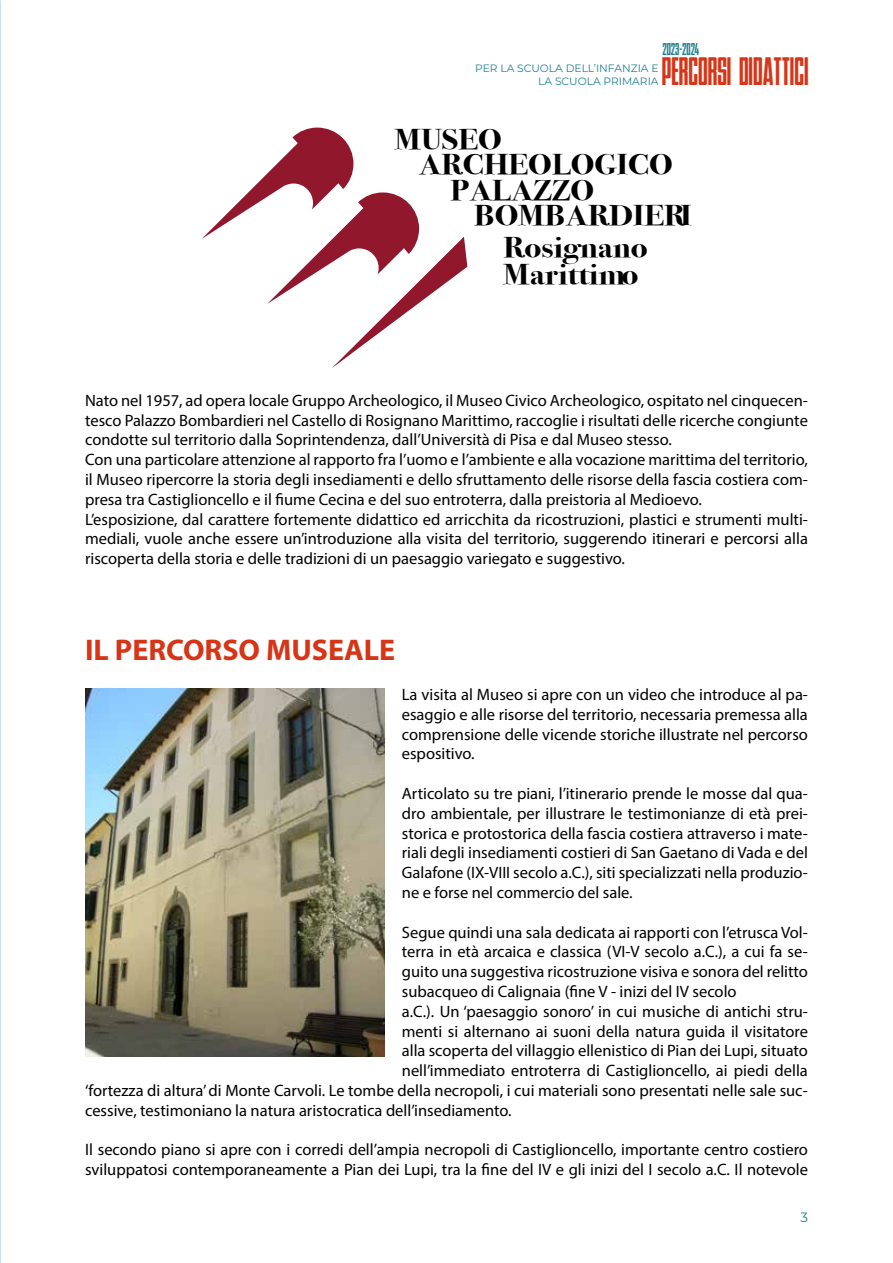
<style>
.page{position:relative;width:893px;height:1263px;background:#fff}
.page>*{position:absolute;margin:0;border:0;box-sizing:border-box;transform-origin:0 0}
.t1{font:34.8px "Bindlestiff NFW01";color:#d63517}
.t2{font:700 30px "Myriad Pro";color:#d63517}
.t3{font:700 28.65px/27.3px "Bodoni Svty Two OSITCTT";color:#000;scale:1.17 1}
.t4{font:16.5px/19.8px "Myriad Pro";color:#000;text-align:justify}
.t5{font:15px "Bindlestiff NFW01";color:#228293}
.t6{font:13.5px "Montserrat";color:#228293}
.t7{font:10.65px/12.9px "Montserrat";color:#228293;text-align:right}
</style>
<div class="page">
<svg style="left:202px;top:128px;width:265px;height:240px"></svg>
<img style="left:85px;top:689px;width:300px;height:367px">
<p class="t5" style="left:662px;top:40px;width:38px">2023-2024</p>
<h1 class="t1" style="left:662px;top:52px;width:148px">PERCORSI DIDATTICI</h1>
<p class="t7" style="left:475px;top:61px;width:185px">PER LA SCUOLA DELL’INFANZIA E<br>LA SCUOLA PRIMARIA</p>
<h3 class="t3" style="left:395px;top:126px;width:93px">MUSEO</h3>
<h3 class="t3" style="left:419px;top:151px;width:219px">ARCHEOLOGICO</h3>
<h3 class="t3" style="left:451px;top:177px;width:124px">PALAZZO</h3>
<h3 class="t3" style="left:474px;top:202px;width:187px">BOMBARDIERI</h3>
<h3 class="t3" style="left:503px;top:234px;width:125px">Rosignano<br>Marittimo</h3>
<p class="t4" style="left:85px;top:390px;width:724px;text-align:left">Nato nel 1957, ad opera locale Gruppo Archeologico, il Museo Civico Archeologico, ospitato nel cinquecen&shy;tesco Palazzo Bombardieri nel Castello di Rosignano Marittimo, raccoglie i risultati delle ricerche congiunte condotte sul territorio dalla Soprintendenza, dall’Università di Pisa e dal Museo stesso.<br>Con una particolare attenzione al rapporto fra l’uomo e l’ambiente e alla vocazione marittima del territorio, il Museo ripercorre la storia degli insediamenti e dello sfruttamento delle risorse della fascia costiera com&shy;presa tra Castiglioncello e il fiume Cecina e del suo entroterra, dalla preistoria al Medioevo.<br>L’esposizione, dal carattere fortemente didattico ed arricchita da ricostruzioni, plastici e strumenti multi&shy;mediali, vuole anche essere un’introduzione alla visita del territorio, suggerendo itinerari e percorsi alla riscoperta della storia e delle tradizioni di un paesaggio variegato e suggestivo.</p>
<h2 class="t2" style="left:85px;top:631px;width:312px">IL PERCORSO MUSEALE</h2>
<p class="t4" style="left:402px;top:684px;width:408px">La visita al Museo si apre con un video che introduce al pa&shy;esaggio e alle risorse del territorio, necessaria premessa alla comprensione delle vicende storiche illustrate nel percorso espositivo.</p>
<p class="t4" style="left:402px;top:783px;width:408px">Articolato su tre piani, l’itinerario prende le mosse dal qua&shy;dro ambientale, per illustrare le testimonianze di età prei&shy;storica e protostorica della fascia costiera attraverso i mate&shy;riali degli insediamenti costieri di San Gaetano di Vada e del Galafone (IX-VIII secolo a.C.), siti specializzati nella produzio&shy;ne e forse nel commercio del sale.</p>
<p class="t4" style="left:402px;top:922px;width:408px">Segue quindi una sala dedicata ai rapporti con l’etrusca Vol-</p>
<p class="t4" style="left:402px;top:942px;width:408px">terra in età arcaica e classica (VI-V secolo a.C.), a cui fa se-</p>
<p class="t4" style="left:402px;top:961px;width:408px">guito una suggestiva ricostruzione visiva e sonora del relitto</p>
<p class="t4" style="left:402px;top:981px;width:336px">subacqueo di Calignaia (fine V - inizi del IV secolo</p>
<p class="t4" style="left:402px;top:1001px;width:408px">a.C.). Un ‘paesaggio sonoro’ in cui musiche di antichi stru-</p>
<p class="t4" style="left:402px;top:1021px;width:408px">menti si alternano ai suoni della natura guida il visitatore</p>
<p class="t4" style="left:402px;top:1041px;width:408px">alla scoperta del villaggio ellenistico di Pian dei Lupi, situato</p>
<p class="t4" style="left:402px;top:1060px;width:408px">nell’immediato entroterra di Castiglioncello, ai piedi della</p>
<p class="t4" style="left:85px;top:1080px;width:724px">‘fortezza di altura’ di Monte Carvoli. Le tombe della necropoli, i cui materiali sono presentati nelle sale suc-</p>
<p class="t4" style="left:85px;top:1100px;width:428px">cessive, testimoniano la natura aristocratica dell’insediamento.</p>
<p class="t4" style="left:85px;top:1140px;width:724px">Il secondo piano si apre con i corredi dell’ampia necropoli di Castiglioncello, importante centro costiero sviluppatosi contemporaneamente a Pian dei Lupi, tra la fine del IV e gli inizi del I secolo a.C. Il notevole</p>
<p class="t6" style="left:800px;top:1208px;width:9px">3</p>
</div>
